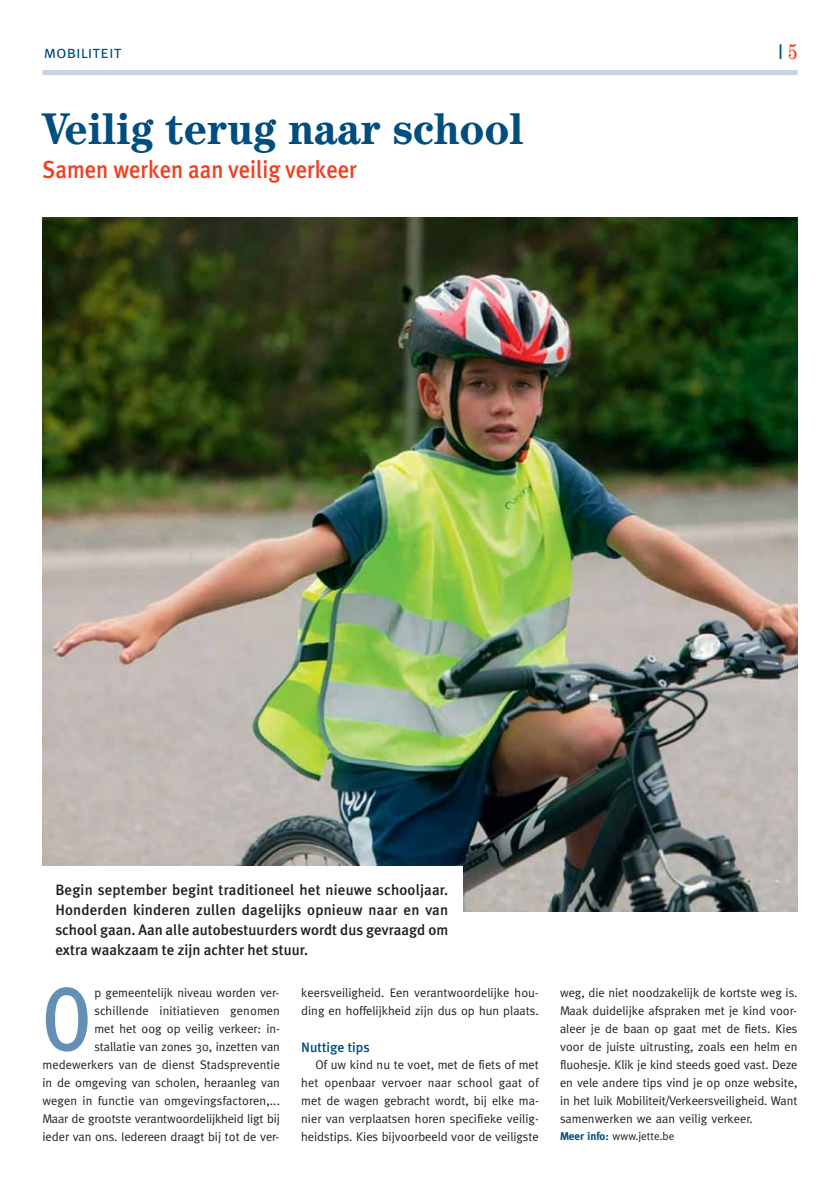
<style>
.page{position:relative;width:833px;height:1188px;background:#fff}
.page>*{position:absolute;margin:0;border:0;box-sizing:border-box;transform-origin:0 0}
.t1{font:500 90.38px "Meta Plus";color:#6490b6;scale:.8 1}
.t2{font:700 44.62px "Century IT Cby BT";color:#004d7f;scale:.95 1}
.t3{font:500 24.75px "Meta Plus";color:#ef4023;scale:.91 1}
.t4{font:21.25px "Meta";color:#004d7f}
.t5{font:17.5px "Meta Plus Normal Caps";color:#004d7f}
.t6{font:500 15px/20px "Meta Plus";color:#231f20;text-align:justify}
.t7{font:500 13.75px "Meta Plus";color:#004d7f}
.t8{font:12.5px/18px "Meta";color:#231f20;text-align:justify}
.t9{font:11.25px "Meta";color:#231f20}
.s1{font-family:"Century IT Cby BT";font-stretch:condensed;color:#ef4023}
.s2{font-weight:700;color:#004d7f}
</style>
<div class="page">
<div style="left:43px;top:70px;width:754px;height:5px;background:#c6d3e4"></div>
<img style="left:43px;top:217px;width:754px;height:694px">
<div style="left:41px;top:866px;width:421px;height:113px;background:#fff"></div>
<h3 class="t5" style="left:44px;top:41px;width:79px">mobiliteit</h3>
<h3 class="t4" style="left:777px;top:44px;width:21px">I<span class="s1">5</span></h3>
<h2 class="t2" style="left:43px;top:112px;width:508px">Veilig terug naar school</h2>
<h3 class="t3" style="left:43px;top:157px;width:347px">Samen werken aan veilig verkeer</h3>
<p class="t6" style="left:55px;top:880px;width:394px">Begin september begint traditioneel het nieuwe schooljaar.<br>Honderden kinderen zullen dagelijks opnieuw naar en van school gaan. Aan alle autobestuurders wordt dus gevraagd om extra waakzaam te zijn achter het stuur.</p>
<h1 class="t1" style="left:42px;top:975px;width:62px">O</h1>
<p class="t8" style="left:43px;top:984px;width:239px;text-align:right">p gemeentelijk niveau worden ver&shy;schillende initiatieven genomen<br>met het oog op veilig verkeer: in-<br>stallatie van zones 30, inzetten van medewerkers van de dienst Stadspreventie in de omgeving van scholen, heraanleg van wegen in functie van omgevingsfactoren,...<br>Maar de grootste verantwoordelijkheid ligt bij ieder van ons. Iedereen draagt bij tot de ver-</p>
<p class="t8" style="left:301px;top:984px;width:239px">keersveiligheid. Een verantwoordelijke hou&shy;ding en hoffelijkheid zijn dus op hun plaats.</p>
<p class="t7" style="left:301px;top:1039px;width:70px">Nuttige tips</p>
<p class="t8" style="left:301px;top:1056px;width:239px;text-indent:14px">Of uw kind nu te voet, met de fiets of met het openbaar vervoer naar school gaat of met de wagen gebracht wordt, bij elke ma&shy;nier van verplaatsen horen specifieke veilig&shy;heidstips. Kies bijvoorbeeld voor de veiligste</p>
<p class="t8" style="left:560px;top:984px;width:239px">weg, die niet noodzakelijk de kortste weg is.<br>Maak duidelijke afspraken met je kind voor&shy;aleer je de baan op gaat met de fiets. Kies voor de juiste uitrusting, zoals een helm en fluohesje. Klik je kind steeds goed vast. Deze en vele andere tips vind je op onze website, in het luik Mobiliteit/Verkeersveiligheid. Want samenwerken we aan veilig verkeer.</p>
<p class="t9" style="left:560px;top:1131px;width:116px"><span class="s2">Meer info:</span> www.jette.be</p>
</div>
